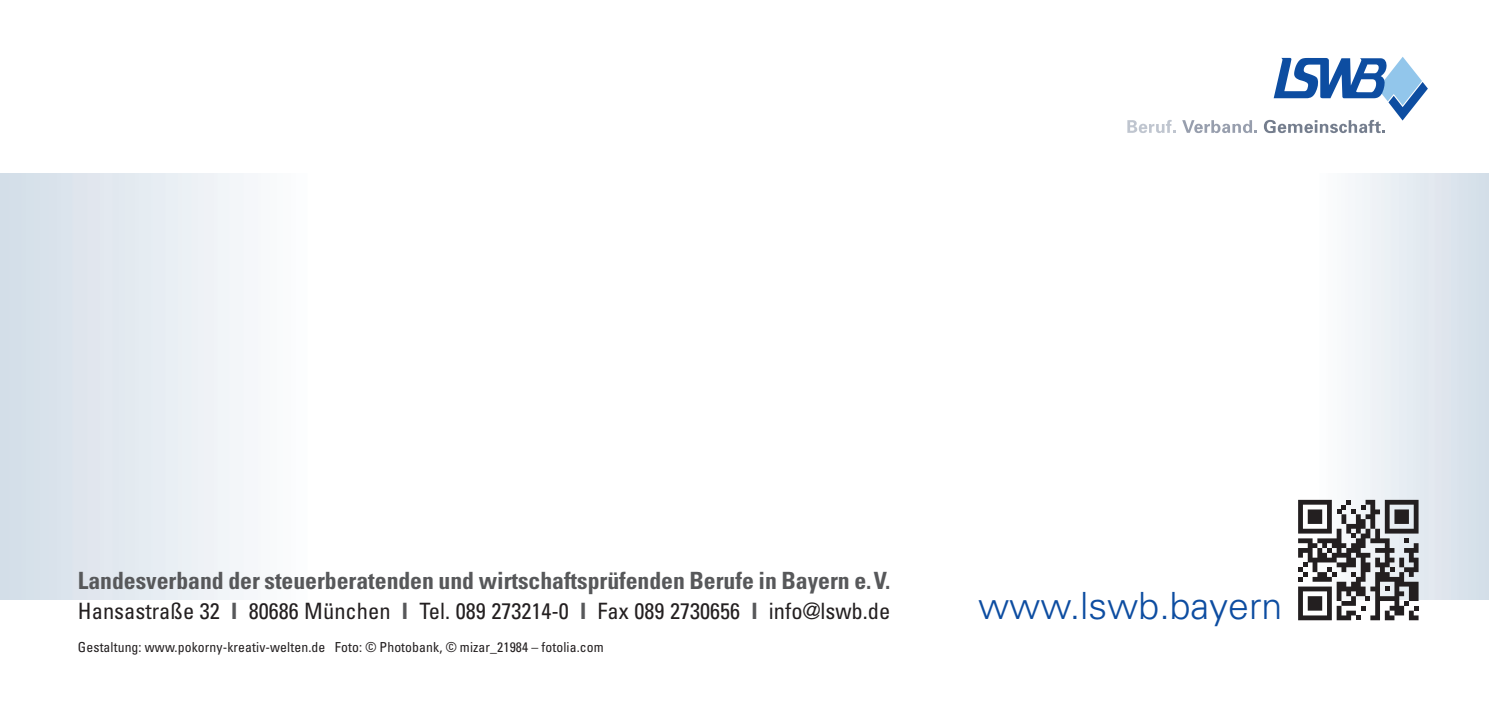
<style>
.page{position:relative;width:1489px;height:709px;background:#fff}
.page>*{position:absolute;margin:0;border:0;box-sizing:border-box;transform-origin:0 0}
.t1{font:300 37.5px "Univers";color:#0d4da1}
.t2{font:700 condensed 23.75px "Univers";color:#57585a}
.t3{font:condensed 22.5px "Univers";color:#231f20}
.t4{font:condensed 13.75px "Univers";letter-spacing:.005em;color:#231f20}
.s1{font-weight:700;color:#57585a}
</style>
<div class="page">
<img style="left:0;top:174px;width:1px;height:425px">
<svg style="left:1298px;top:500px;width:120px;height:120px"></svg>
<svg style="left:1127px;top:120px;width:48px;height:13px"></svg>
<svg style="left:1182px;top:120px;width:74px;height:13px"></svg>
<svg style="left:1263px;top:57px;width:164px;height:76px"></svg>
<h2 class="t2" style="left:78px;top:572px;width:814px">Landesverband der steuerberatenden und wirtschaftsprüfenden Berufe in Bayern e.V.</h2>
<h3 class="t3" style="left:78px;top:603px;width:813px">Hansastraße 32 <span class="s1">I</span> 80686 München <span class="s1">I</span> Tel. 089 273214-0 <span class="s1">I</span> Fax 089 2730656 <span class="s1">I</span> info@lswb.de</h3>
<h1 class="t1" style="left:977px;top:592px;width:306px">www.lswb.bayern</h1>
<p class="t4" style="left:78px;top:641px;width:527px">Gestaltung: www.pokorny-kreativ-welten.de Foto: © Photobank, © mizar_21984 – fotolia.com</p>
</div>
